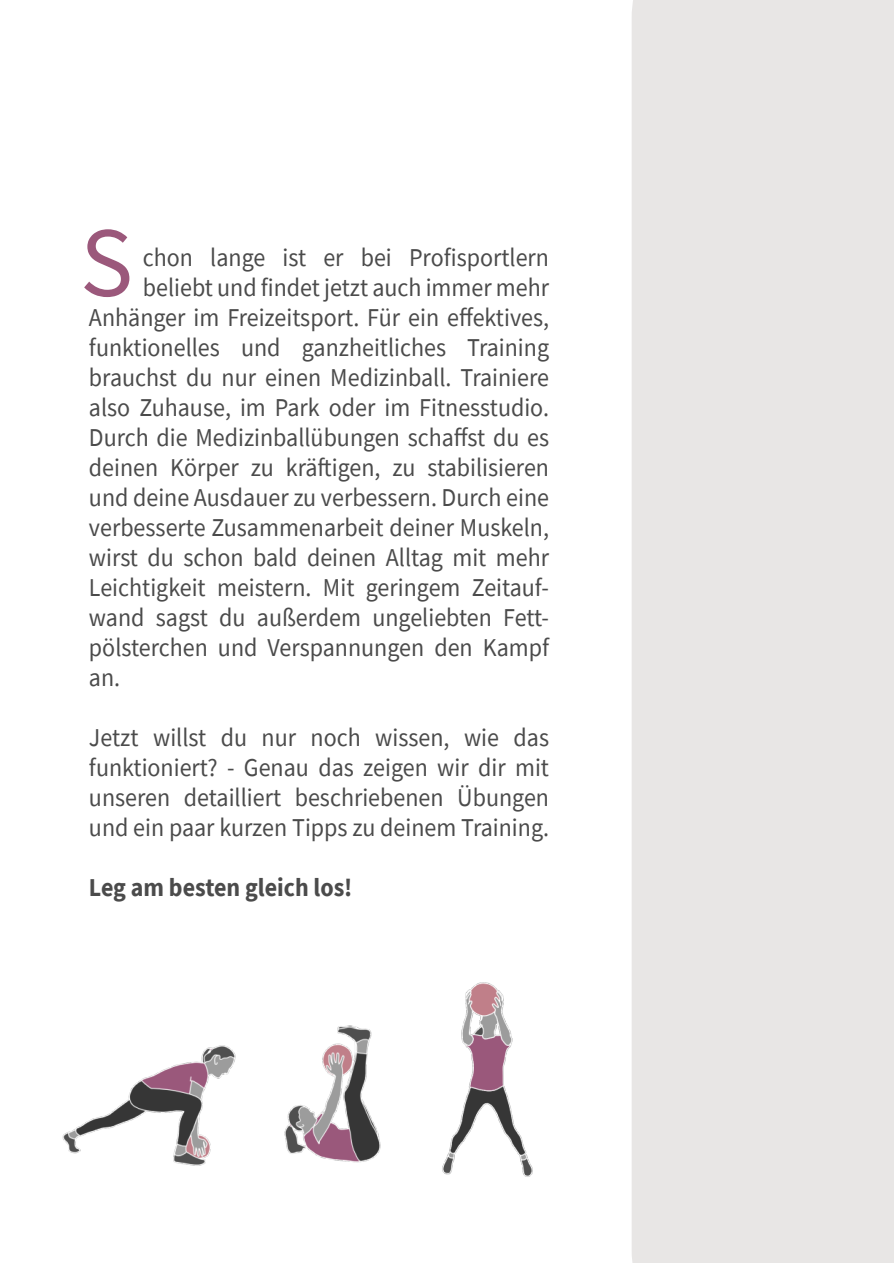
<style>
.page{position:relative;width:894px;height:1263px;background:#fff}
.page>*{position:absolute;margin:0;border:0;box-sizing:border-box;transform-origin:0 0}
.t1{font:99.75px "Source Sans Pro";color:#9b587b}
.t2{font:25.65px/30px "Source Sans Pro";color:#4b4b4b;text-align:justify;scale:.93 1}
.t3{font:700 25.65px "Source Sans Pro";color:#4b4b4b;scale:.93 1}
</style>
<div class="page">
<div style="left:632px;top:0;width:261px;height:1263px;background:#e8e6e5"></div>
<img style="left:284px;top:1025px;width:71px;height:138px">
<img style="left:355px;top:982px;width:178px;height:195px">
<img style="left:62px;top:1045px;width:174px;height:121px">
<h1 class="t1" style="left:80px;top:199px;width:55px">S</h1>
<p class="t2" style="left:143px;top:242px;width:438px">chon lange ist er bei Profisportlern</p>
<p class="t2" style="left:143px;top:272px;width:438px">beliebt und findet jetzt auch immer mehr</p>
<p class="t2" style="left:89px;top:302px;width:496px">Anhänger im Freizeitsport. Für ein effektives,</p>
<p class="t2" style="left:89px;top:332px;width:496px">funktionelles und ganzheitliches Training</p>
<p class="t2" style="left:89px;top:362px;width:496px">brauchst du nur einen Medizinball. Trainiere</p>
<p class="t2" style="left:89px;top:392px;width:496px">also Zuhause, im Park oder im Fitnesstudio.</p>
<p class="t2" style="left:89px;top:422px;width:496px">Durch die Medizinballübungen schaffst du es</p>
<p class="t2" style="left:89px;top:452px;width:496px">deinen Körper zu kräftigen, zu stabilisieren</p>
<p class="t2" style="left:89px;top:482px;width:496px">und deine Ausdauer zu verbessern. Durch eine</p>
<p class="t2" style="left:89px;top:512px;width:496px">verbesserte Zusammenarbeit deiner Muskeln,</p>
<p class="t2" style="left:89px;top:542px;width:496px">wirst du schon bald deinen Alltag mit mehr</p>
<p class="t2" style="left:89px;top:572px;width:496px">Leichtigkeit meistern. Mit geringem Zeitauf-</p>
<p class="t2" style="left:89px;top:602px;width:496px">wand sagst du außerdem ungeliebten Fett-</p>
<p class="t2" style="left:89px;top:632px;width:496px">pölsterchen und Verspannungen den Kampf</p>
<p class="t2" style="left:89px;top:662px;width:35px">an.</p>
<p class="t2" style="left:89px;top:722px;width:496px">Jetzt willst du nur noch wissen, wie das funktioniert? - Genau das zeigen wir dir mit unseren detailliert beschriebenen Übungen und ein paar kurzen Tipps zu deinem Training.</p>
<p class="t3" style="left:89px;top:870px;width:285px">Leg am besten gleich los!</p>
</div>
